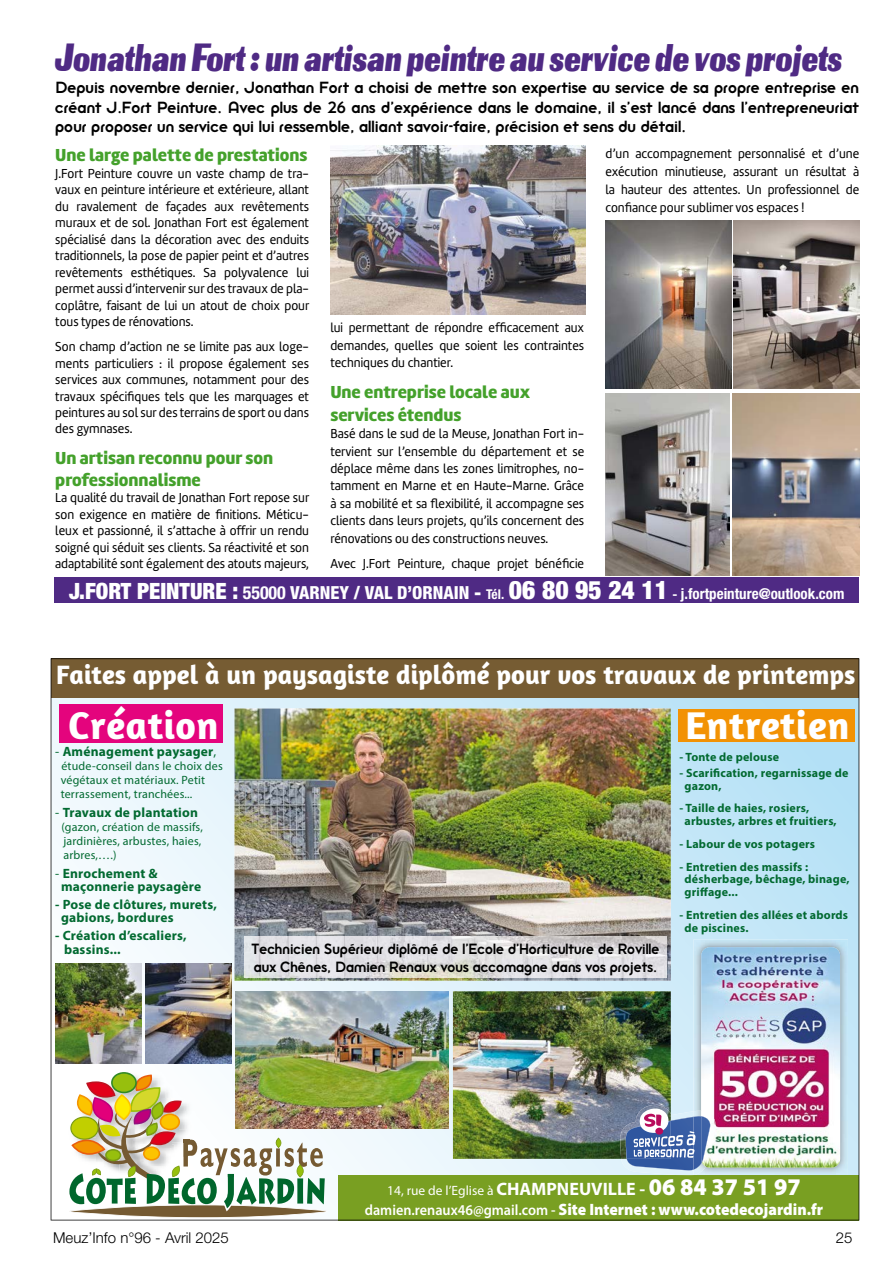
<style>
.page{position:relative;width:893px;height:1263px;background:#fff}
.page>*{position:absolute;margin:0;border:0;box-sizing:border-box;transform-origin:0 0}
.t1{font:700 39.3px "Amaranth";letter-spacing:.015em;color:#fff}
.t2{font:34.5px "Airline";color:#4f2a84;scale:.72 1}
.t3{font:700 27px "Amaranth";color:#fff}
.t4{font:18px/19.5px "Dessau Pro Drei";color:#000;text-align:justify;scale:.95 1}
.t5{font:18px/21.9px "Marine Black STD";color:#44a12b}
.t6{font:16.5px/18px "Dessau Pro Drei";color:#000;scale:.92 1}
.t7{font:900 16.5px "Myriad Pro";color:#fff;scale:.95 1}
.t8{font:700 condensed 15px "Helvetica Neue LT Pro";color:#fff}
.t9{font:300 15px "Helvetica Neue LT Pro";color:#000}
.t10{font:13.5px/16.5px "Marine STD";color:#000;text-align:justify;scale:.94 1}
.t11{font:700 13.5px/12.6px "Myriad Pro";letter-spacing:.015em;color:#026a31}
.t12{font:13.5px "Myriad Pro";color:#fff}
.t13{font:700 12px/12.8px "Myriad Pro";letter-spacing:.015em;color:#026a31}
.t14{font:12px/14.1px "Myriad Pro";letter-spacing:.015em;color:#026a31}
.s1{font-weight:900;font-size:22.5px}
.s2{font-size:18px}
.s3{font-weight:800;font-size:18px}
.s4{font-weight:900;font-size:18px}
.s5{font-size:13.5px}
.s6{font-weight:900;font-size:25.5px}
.s7{font-weight:400}
.s8{font-weight:700;font-size:18px}
.s9{font-weight:900;font-size:24px}
.s10{font-weight:600;font-size:15px}
</style>
<div class="page">
<img style="left:330px;top:146px;width:255px;height:168px">
<div style="left:54px;top:577px;width:805px;height:26px;background:#4f2a84"></div>
<img style="left:605px;top:393px;width:124px;height:182px">
<img style="left:732px;top:393px;width:127px;height:182px">
<img style="left:605px;top:220px;width:126px;height:168px">
<img style="left:733px;top:220px;width:126px;height:168px">
<img style="left:51px;top:658px;width:808px;height:562px">
<h2 class="t2" style="left:55px;top:31px;width:1095px">Jonathan Fort : un artisan peintre au service de vos projets</h2>
<p class="t4" style="left:55px;top:78px;width:848px">Depuis novembre dernier, Jonathan Fort a choisi de mettre son expertise au service de sa propre entreprise en créant J.Fort Peinture. Avec plus de 26 ans d’expérience dans le domaine, il s’est lancé dans l’entrepreneuriat pour proposer un service qui lui ressemble, alliant savoir-faire, précision et sens du détail.</p>
<h3 class="t5" style="left:55px;top:144px;width:254px">Une large palette de prestations</h3>
<p class="t10" style="left:55px;top:165px;width:272px">J.Fort Peinture couvre un vaste champ de tra&shy;vaux en peinture intérieure et extérieure, allant du ravalement de façades aux revêtements muraux et de sol. Jonathan Fort est également spécialisé dans la décoration avec des enduits traditionnels, la pose de papier peint et d’autres revêtements esthétiques. Sa polyvalence lui permet aussi d’intervenir sur des travaux de pla&shy;coplâtre, faisant de lui un atout de choix pour tous types de rénovations.</p>
<p class="t10" style="left:55px;top:338px;width:272px">Son champ d’action ne se limite pas aux loge&shy;ments particuliers : il propose également ses services aux communes, notamment pour des travaux spécifiques tels que les marquages et peintures au sol sur des terrains de sport ou dans des gymnases.</p>
<h3 class="t5" style="left:55px;top:447px;width:220px">Un artisan reconnu pour son professionnalisme</h3>
<p class="t10" style="left:55px;top:489px;width:272px">La qualité du travail de Jonathan Fort repose sur son exigence en matière de finitions. Méticu&shy;leux et passionné, il s’attache à offrir un rendu soigné qui séduit ses clients. Sa réactivité et son adaptabilité sont également des atouts majeurs,</p>
<p class="t10" style="left:330px;top:319px;width:271px;line-height:17.4px">lui permettant de répondre efficacement aux demandes, quelles que soient les contraintes techniques du chantier.</p>
<h3 class="t5" style="left:330px;top:381px;width:201px;line-height:22.8px">Une entreprise locale aux services étendus</h3>
<p class="t10" style="left:330px;top:425px;width:272px;line-height:17.4px">Basé dans le sud de la Meuse, Jonathan Fort in&shy;tervient sur l’ensemble du département et se déplace même dans les zones limitrophes, no&shy;tamment en Marne et en Haute-Marne. Grâce à sa mobilité et sa flexibilité, il accompagne ses clients dans leurs projets, qu’ils concernent des rénovations ou des constructions neuves.</p>
<p class="t10" style="left:330px;top:556px;width:271px">Avec J.Fort Peinture, chaque projet bénéficie</p>
<p class="t10" style="left:605px;top:145px;width:272px;line-height:17.9px">d’un accompagnement personnalisé et d’une exécution minutieuse, assurant un résultat à la hauteur des attentes. Un professionnel de confiance pour sublimer vos espaces !</p>
<p class="t8" style="left:69px;top:585px;width:777px"><span class="s1">J.FORT PEINTURE :</span> <span class="s2">55000</span> <span class="s3">VARNEY / VAL D’ORNAIN</span> <span class="s4">-</span> <span class="s5">Tél.</span> <span class="s6">06 80 95 24 11</span> <span class="s5">-</span> j.fortpeinture@outlook.com</p>
<h3 class="t3" style="left:56px;top:658px;width:801px">Faites appel à un paysagiste diplômé pour vos travaux de printemps</h3>
<h1 class="t1" style="left:68px;top:701px;width:152px">Création</h1>
<p class="t11" style="left:55px;top:745px;width:163px"><span class="s7">-</span> Aménagement paysager<span class="s7">,</span></p>
<p class="t14" style="left:61px;top:759px;width:164px">étude-conseil dans le choix des végétaux et matériaux. Petit terrassement, tranchées...</p>
<p class="t11" style="left:55px;top:806px;width:144px"><span class="s7">-</span> Travaux de plantation</p>
<p class="t14" style="left:61px;top:820px;width:143px">(gazon, création de massifs, jardinières, arbustes, haies, arbres,….)</p>
<p class="t11" style="left:61px;top:867px;width:141px;text-indent:-6px"><span class="s7">-</span> Enrochement &amp; maçonnerie paysagère</p>
<p class="t11" style="left:61px;top:898px;width:157px;text-indent:-6px">- Pose de clôtures, murets, gabions, bordures</p>
<p class="t11" style="left:64px;top:928px;width:124px;line-height:14.1px;text-indent:-9px">- Création d’escaliers, bassins...</p>
<h1 class="t1" style="left:685px;top:701px;width:165px">Entretien</h1>
<p class="t13" style="left:679px;top:750px;width:101px">- Tonte de pelouse</p>
<p class="t13" style="left:685px;top:766px;width:165px;text-indent:-5px">- Scarification, regarnissage de gazon,</p>
<p class="t13" style="left:685px;top:801px;width:154px;text-indent:-5px">- Taille de haies, rosiers, arbustes, arbres et fruitiers,</p>
<p class="t13" style="left:679px;top:837px;width:137px">- Labour de vos potagers</p>
<p class="t13" style="left:685px;top:860px;width:166px;text-indent:-5px">- Entretien des massifs : désherbage, bêchage, binage, griffage...</p>
<p class="t13" style="left:685px;top:908px;width:165px;text-indent:-5px">- Entretien des allées et abords de piscines.</p>
<p class="t6" style="left:252px;top:940px;width:445px">Technicien Supérieur diplômé de l’Ecole d’Horticulture de Roville aux Chênes, Damien Renaux vous accomagne dans vos projets.</p>
<p class="t12" style="left:387px;top:1182px;width:415px">14, rue de l’Eglise à <span class="s8">CHAMPNEUVILLE -</span> <span class="s9">06 84 37 51 97</span></p>
<p class="t7" style="left:365px;top:1198px;width:484px"><span class="s10">damien.renaux46@gmail.com -</span> Site Internet : www.cotedecojardin.fr</p>
<p class="t9" style="left:53px;top:1228px;width:177px">Meuz’Info n°96 - Avril 2025</p>
<p class="t9" style="left:836px;top:1228px;width:18px">25</p>
</div>
